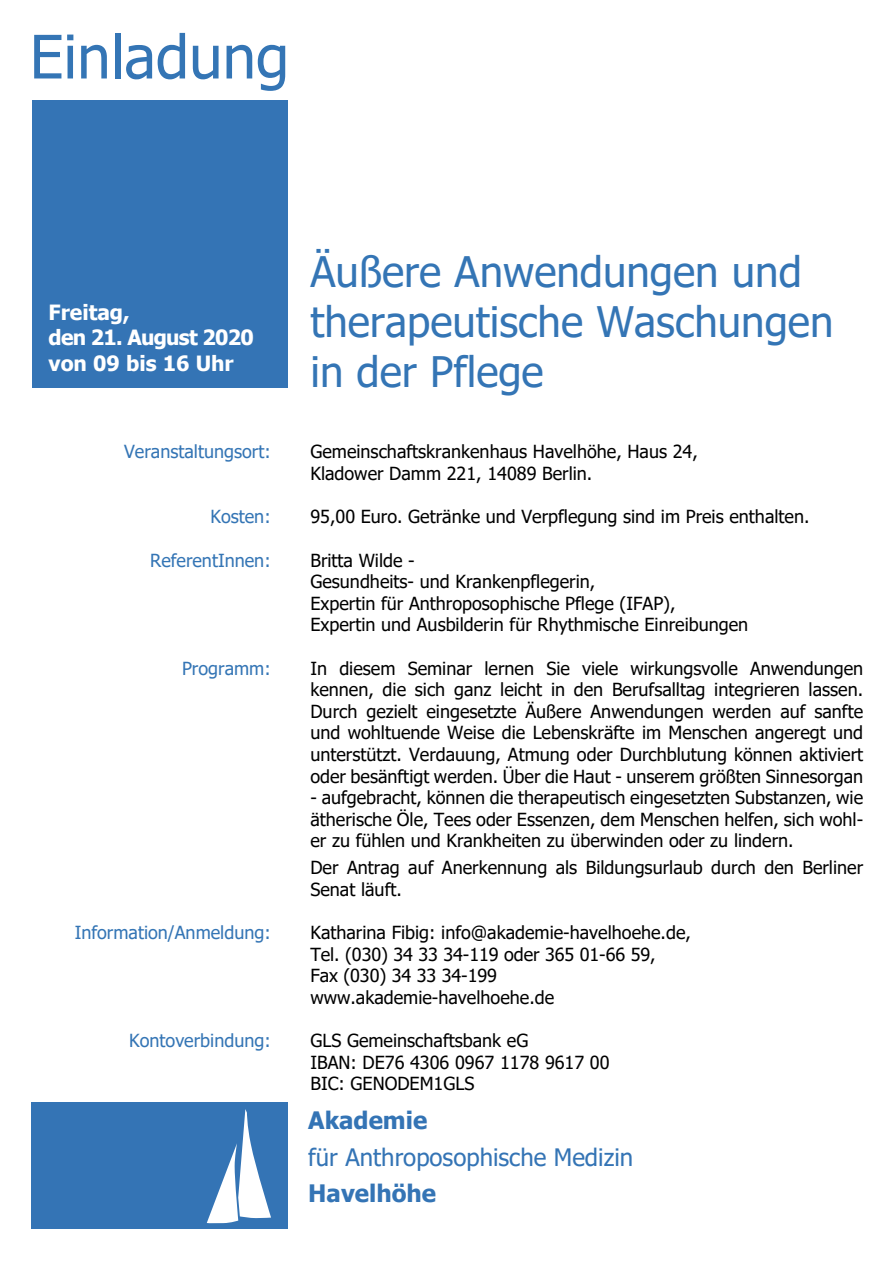
<style>
.page{position:relative;width:893px;height:1263px;background:#fff}
.page>*{position:absolute;margin:0;border:0;box-sizing:border-box;transform-origin:0 0}
.t1{font:60px "Tahoma";color:#3475b5}
.t2{font:42px/50.4px "Tahoma";color:#3475b5}
.t3{font:24px "Tahoma";color:#3474b5}
.t4{font:700 24px "Tahoma";color:#3474b5}
.t5{font:700 21px/25.2px "Tahoma";color:#fff}
.t6{font:18px/21.6px "Tahoma";color:#000}
.t7{font:18px "Tahoma";color:#3475b5}
</style>
<div class="page">
<div style="left:33px;top:100px;width:255px;height:288px;background:#3474b5"></div>
<div style="left:32px;top:1102px;width:256px;height:127px;background:#3474b5"></div>
<svg style="left:207px;top:1109px;width:64px;height:114px"></svg>
<h1 class="t1" style="left:30px;top:16px;width:261px">Einladung</h1>
<p class="t5" style="left:49px;top:301px;width:207px">Freitag,<br>den 21. August 2020 von 09 bis 16 Uhr</p>
<p class="t7" style="left:124px;top:440px;width:148px">Veranstaltungsort:</p>
<p class="t7" style="left:210px;top:505px;width:62px">Kosten:</p>
<p class="t7" style="left:150px;top:548px;width:122px">ReferentInnen:</p>
<p class="t7" style="left:182px;top:656px;width:90px">Programm:</p>
<p class="t7" style="left:75px;top:920px;width:198px">Information/Anmeldung:</p>
<p class="t7" style="left:129px;top:1028px;width:143px">Kontoverbindung:</p>
<h2 class="t2" style="left:310px;top:248px;width:524px">Äußere Anwendungen und therapeutische Waschungen in der Pflege</h2>
<p class="t6" style="left:310px;top:442px;width:389px">Gemeinschaftskrankenhaus Havelhöhe, Haus 24,<br>Kladower Damm 221, 14089 Berlin.</p>
<p class="t6" style="left:310px;top:507px;width:501px">95,00 Euro. Getränke und Verpflegung sind im Preis enthalten.</p>
<p class="t6" style="left:310px;top:550px;width:439px">Britta Wilde -<br>Gesundheits- und Krankenpflegerin,<br>Expertin für Anthroposophische Pflege (IFAP),<br>Expertin und Ausbilderin für Rhythmische Einreibungen</p>
<p class="t6" style="left:310px;top:658px;width:554px;text-align:justify">In diesem Seminar lernen Sie viele wirkungsvolle Anwendungen kennen, die sich ganz leicht in den Berufsalltag integrieren lassen.<br>Durch gezielt eingesetzte Äußere Anwendungen werden auf sanfte und wohltuende Weise die Lebenskräfte im Menschen angeregt und unterstützt. Verdauung, Atmung oder Durchblutung können aktiviert oder besänftigt werden. Über die Haut - unserem größten Sinnesorgan</p>
<p class="t6" style="left:310px;top:788px;width:554px;text-align:justify">- aufgebracht, können die therapeutisch eingesetzten Substanzen, wie ätherische Öle, Tees oder Essenzen, dem Menschen helfen, sich wohl&shy;er zu fühlen und Krankheiten zu überwinden oder zu lindern.</p>
<p class="t6" style="left:310px;top:858px;width:554px">Der Antrag auf Anerkennung als Bildungsurlaub durch den Berliner<br>Senat läuft.</p>
<p class="t6" style="left:310px;top:923px;width:382px">Katharina Fibig: info@akademie-havelhoehe.de, Tel. (030) 34 33 34-119 oder 365 01-66 59,<br>Fax (030) 34 33 34-199 www.akademie-havelhoehe.de</p>
<p class="t6" style="left:310px;top:1031px;width:301px">GLS Gemeinschaftsbank eG<br>IBAN: DE76 4306 0967 1178 9617 00<br>BIC: GENODEM1GLS</p>
<h3 class="t4" style="left:308px;top:1104px;width:121px">Akademie</h3>
<h3 class="t3" style="left:308px;top:1141px;width:326px">für Anthroposophische Medizin</h3>
<h3 class="t4" style="left:308px;top:1176px;width:129px">Havelhöhe</h3>
</div>
